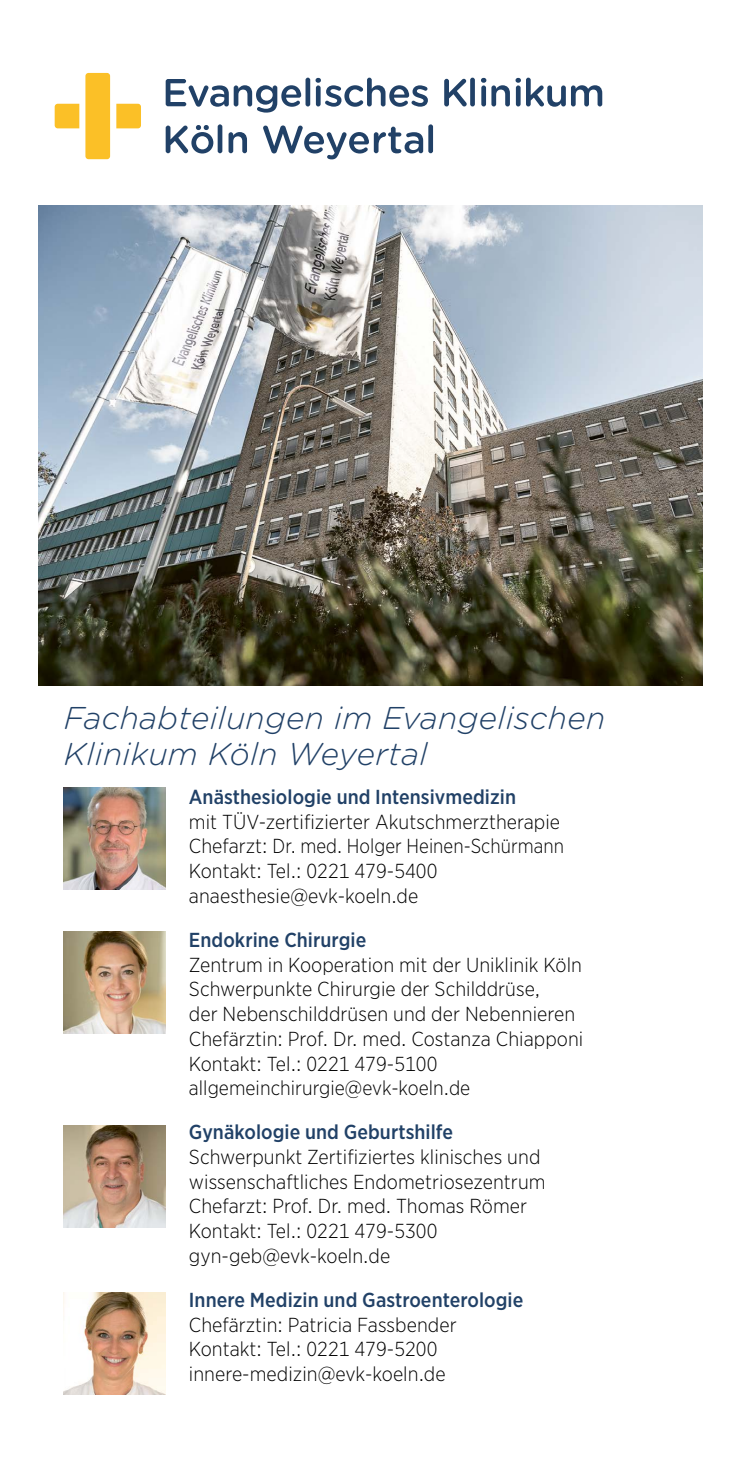
<style>
.page{position:relative;width:734px;height:1467px;background:#fff}
.page>*{position:absolute;margin:0;border:0;box-sizing:border-box;transform-origin:0 0}
.t1{font:italic 300 31.5px/36px "Gotham Rounded";letter-spacing:.01em;color:#214167}
.t2{font:300 20.25px/24.8px "Gotham Narrow";letter-spacing:.005em;color:#000}
.t3{font:500 20.25px "Gotham Narrow";letter-spacing:.005em;color:#214167}
</style>
<div class="page">
<svg style="left:166px;top:79px;width:135px;height:34px"></svg>
<div style="left:305px;top:78px;width:5px;height:28px;background:#214167;border-radius:2px"></div>
<svg style="left:315px;top:78px;width:113px;height:29px"></svg>
<svg style="left:444px;top:79px;width:22px;height:27px"></svg>
<div style="left:470px;top:78px;width:5px;height:28px;background:#214167;border-radius:2px"></div>
<svg style="left:481px;top:78px;width:84px;height:29px"></svg>
<svg style="left:571px;top:85px;width:31px;height:21px"></svg>
<svg style="left:166px;top:125px;width:47px;height:29px"></svg>
<hr style="left:218px;top:124px;width:4px;height:29px;background:#214167;border-radius:2px">
<svg style="left:228px;top:132px;width:19px;height:21px"></svg>
<svg style="left:263px;top:125px;width:160px;height:34px"></svg>
<div style="left:428px;top:124px;width:5px;height:29px;background:#214167;border-radius:2px"></div>
<div style="left:85px;top:73px;width:25px;height:86px;background:#fbc027"></div>
<svg style="left:116px;top:104px;width:25px;height:24px"></svg>
<svg style="left:55px;top:104px;width:24px;height:24px"></svg>
<img style="left:64px;top:1126px;width:102px;height:102px">
<img style="left:64px;top:788px;width:102px;height:102px">
<img style="left:64px;top:932px;width:102px;height:102px">
<img style="left:64px;top:1293px;width:102px;height:102px">
<img style="left:38px;top:206px;width:664px;height:480px">
<h1 class="t1" style="left:64px;top:698px;width:543px">Fachabteilungen im Evangelischen<br>Klinikum Köln Weyertal</h1>
<p class="t3" style="left:189px;top:784px;width:328px">Anästhesiologie und Intensivmedizin</p>
<p class="t2" style="left:189px;top:809px;width:376px">mit TÜV-zertifizierter Akutschmerztherapie Chefarzt: Dr. med. Holger Heinen-Schürmann Kontakt: Tel.: 0221 479-5400 anaesthesie@evk-koeln.de</p>
<p class="t3" style="left:189px;top:927px;width:179px">Endokrine Chirurgie</p>
<p class="t2" style="left:189px;top:952px;width:396px">Zentrum in Kooperation mit der Uniklinik Köln Schwerpunkte Chirurgie der Schilddrüse,<br>der Nebenschilddrüsen und der Nebennieren Chefärztin: Prof. Dr. med. Costanza Chiapponi Kontakt: Tel.: 0221 479-5100 allgemeinchirurgie@evk-koeln.de</p>
<p class="t3" style="left:189px;top:1119px;width:266px">Gynäkologie und Geburtshilfe</p>
<p class="t2" style="left:189px;top:1144px;width:358px">Schwerpunkt Zertifiziertes klinisches und wissenschaftliches Endometriosezentrum Chefarzt: Prof. Dr. med. Thomas Römer Kontakt: Tel.: 0221 479-5300 gyn-geb@evk-koeln.de</p>
<p class="t3" style="left:189px;top:1287px;width:336px">Innere Medizin und Gastroenterologie</p>
<p class="t2" style="left:189px;top:1312px;width:269px">Chefärztin: Patricia Fassbender<br>Kontakt: Tel.: 0221 479-5200 innere-medizin@evk-koeln.de</p>
</div>
